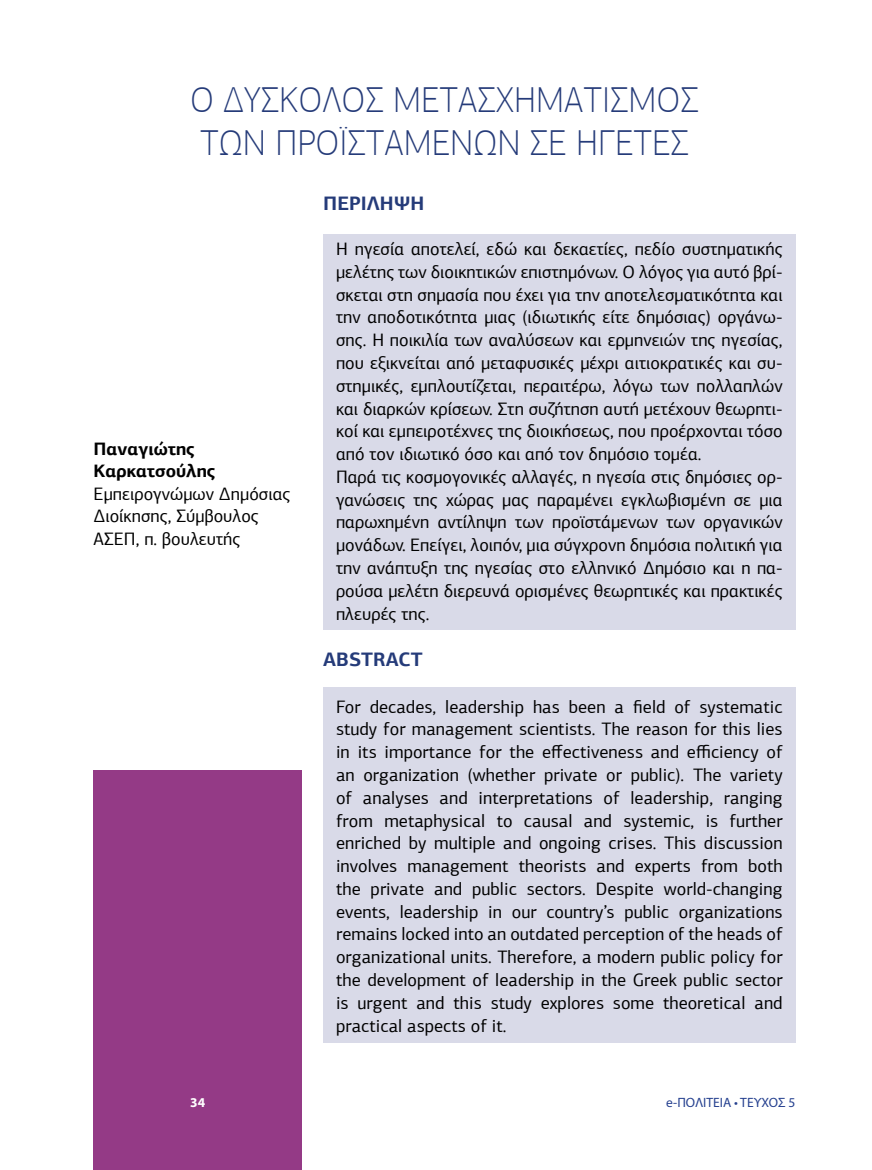
<style>
.page{position:relative;width:872px;height:1170px;background:#fff}
.page>*{position:absolute;margin:0;border:0;box-sizing:border-box;transform-origin:0 0}
.t1{font:100 36px/43.2px "PF Agora Sans Pro";color:#253b79}
.t2{font:700 19.5px "PF Agora Sans Pro";color:#253b79}
.t3{font:18px/22.8px "PF Agora Sans Pro";color:#000}
.t4{font:700 18px/22.5px "PF Agora Sans Pro";color:#000}
.t5{font:13.5px "Myriad Pro";color:#25408f}
.t6{font:700 13.5px "Myriad Pro";color:#fff}
</style>
<div class="page">
<div style="left:94px;top:770px;width:208px;height:399px;background:#943a86"></div>
<div style="left:323px;top:234px;width:472px;height:395px;background:#d9dae8"></div>
<div style="left:323px;top:687px;width:472px;height:355px;background:#d9dae8"></div>
<h1 class="t1" style="left:190px;top:78px;width:510px">Ο ΔΥΣΚΟΛΟΣ ΜΕΤΑΣΧΗΜΑΤΙΣΜΟΣ<br>ΤΩΝ ΠΡΟΪΣΤΑΜΕΝΩΝ ΣΕ ΗΓΕΤΕΣ</h1>
<p class="t4" style="left:94px;top:437px;width:123px">Παναγιώτης<br>Καρκατσούλης</p>
<p class="t3" style="left:94px;top:482px;width:198px">Εμπειρογνώμων Δημόσιας<br>Διοίκησης, Σύμβουλος<br>ΑΣΕΠ, π. βουλευτής</p>
<p class="t2" style="left:323px;top:191px;width:103px">ΠΕΡΙΛΗΨΗ</p>
<p class="t3" style="left:336px;top:237px;width:448px">Η ηγεσία αποτελεί, εδώ και δεκαετίες, πεδίο συστηματικής μελέτης των διοικητικών επιστημόνων. Ο λόγος για αυτό βρί&shy;σκεται στη σημασία που έχει για την αποτελεσματικότητα και την αποδοτικότητα μιας (ιδιωτικής είτε δημόσιας) οργάνω&shy;σης. Η ποικιλία των αναλύσεων και ερμηνειών της ηγεσίας, που εξικνείται από μεταφυσικές μέχρι αιτιοκρατικές και συ&shy;στημικές, εμπλουτίζεται, περαιτέρω, λόγω των πολλαπλών και διαρκών κρίσεων. Στη συζήτηση αυτή μετέχουν θεωρητι&shy;κοί και εμπειροτέχνες της διοικήσεως, που προέρχονται τόσο από τον ιδιωτικό όσο και από τον δημόσιο τομέα.<br>Παρά τις κοσμογονικές αλλαγές, η ηγεσία στις δημόσιες ορ&shy;γανώσεις της χώρας μας παραμένει εγκλωβισμένη σε μια παρωχημένη αντίληψη των προϊστάμενων των οργανικών μονάδων. Επείγει, λοιπόν, μια σύγχρονη δημόσια πολιτική για την ανάπτυξη της ηγεσίας στο ελληνικό Δημόσιο και η πα&shy;ρούσα μελέτη διερευνά ορισμένες θεωρητικές και πρακτικές πλευρές της.</p>
<p class="t2" style="left:323px;top:647px;width:101px">ABSTRACT</p>
<p class="t3" style="left:336px;top:695px;width:448px;text-align:justify">For decades, leadership has been a field of systematic study for management scientists. The reason for this lies in its importance for the effectiveness and efficiency of an organization (whether private or public). The variety of analyses and interpretations of leadership, ranging from metaphysical to causal and systemic, is further enriched by multiple and ongoing crises. This discussion involves management theorists and experts from both the private and public sectors. Despite world-changing events, leadership in our country’s public organizations remains locked into an outdated perception of the heads of organizational units. Therefore, a modern public policy for the development of leadership in the Greek public sector is urgent and this study explores some theoretical and practical aspects of it.</p>
<p class="t6" style="left:190px;top:1093px;width:16px">34</p>
<p class="t5" style="left:666px;top:1093px;width:131px">e-ΠΟΛΙΤΕΙΑ • ΤΕΥΧΟΣ 5</p>
</div>
